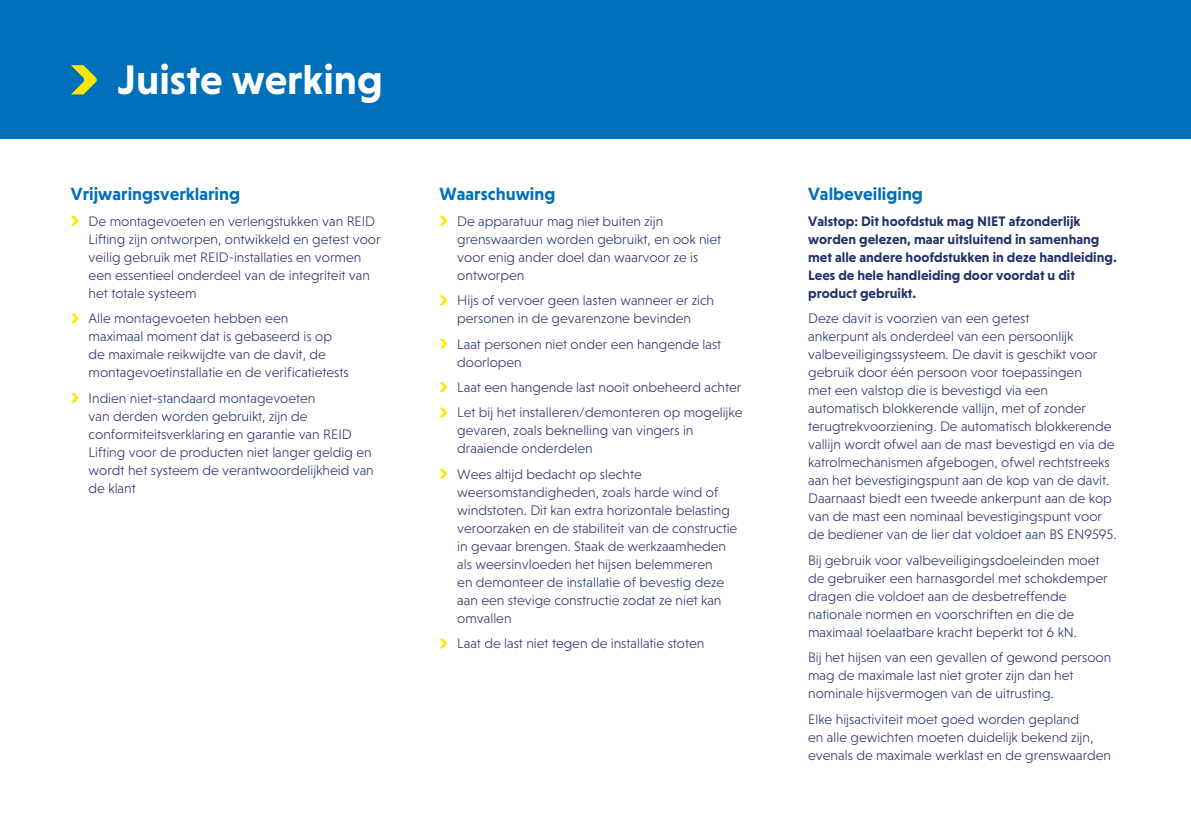
<style>
.page{position:relative;width:1191px;height:840px;background:#fff}
.page>*{position:absolute;margin:0;border:0;box-sizing:border-box;transform-origin:0 0}
.t1{font:700 42px "Niveau Grotesk";color:#fff}
.t2{font:700 18px "Niveau Grotesk";color:#0070ba}
.t3{font:300 14px/18px "Niveau Grotesk";color:#25316a}
.t4{font:700 14px/18px "Niveau Grotesk";color:#25316a}
</style>
<div class="page">
<div style="left:0;top:0;width:1191px;height:138px;background:#0070ba"></div>
<svg style="left:71px;top:65px;width:26px;height:29px"></svg>
<svg style="left:71px;top:216px;width:7px;height:9px"></svg>
<svg style="left:71px;top:313px;width:7px;height:10px"></svg>
<svg style="left:71px;top:392px;width:7px;height:10px"></svg>
<svg style="left:439px;top:216px;width:8px;height:9px"></svg>
<svg style="left:439px;top:295px;width:8px;height:10px"></svg>
<svg style="left:439px;top:338px;width:8px;height:10px"></svg>
<svg style="left:439px;top:382px;width:8px;height:10px"></svg>
<svg style="left:439px;top:407px;width:8px;height:10px"></svg>
<svg style="left:439px;top:469px;width:8px;height:9px"></svg>
<svg style="left:439px;top:638px;width:8px;height:10px"></svg>
<h1 class="t1" style="left:117px;top:55px;width:267px">Juiste werking</h1>
<p class="t2" style="left:71px;top:184px;width:171px">Vrijwaringsverklaring</p>
<p class="t3" style="left:89px;top:212px;width:293px">De montagevoeten en verlengstukken van REID Lifting zijn ontworpen, ontwikkeld en getest voor veilig gebruik met REID-installaties en vormen een essentieel onderdeel van de integriteit van het totale systeem</p>
<p class="t3" style="left:89px;top:309px;width:262px">Alle montagevoeten hebben een<br>maximaal moment dat is gebaseerd is op de maximale reikwijdte van de davit, de montagevoetinstallatie en de verificatietests</p>
<p class="t3" style="left:89px;top:388px;width:287px">Indien niet-standaard montagevoeten<br>van derden worden gebruikt, zijn de conformiteitsverklaring en garantie van REID Lifting voor de producten niet langer geldig en wordt het systeem de verantwoordelijkheid van de klant</p>
<p class="t2" style="left:439px;top:184px;width:117px">Waarschuwing</p>
<p class="t3" style="left:457px;top:212px;width:265px">De apparatuur mag niet buiten zijn grenswaarden worden gebruikt, en ook niet voor enig ander doel dan waarvoor ze is ontworpen</p>
<p class="t3" style="left:457px;top:291px;width:258px">Hijs of vervoer geen lasten wanneer er zich personen in de gevarenzone bevinden</p>
<p class="t3" style="left:457px;top:334px;width:265px">Laat personen niet onder een hangende last doorlopen</p>
<p class="t3" style="left:457px;top:374px;width:287px;line-height:25.4px">Laat een hangende last nooit onbeheerd achter<br>Let bij het installeren/demonteren op mogelijke</p>
<p class="t3" style="left:457px;top:421px;width:238px">gevaren, zoals beknelling van vingers in draaiende onderdelen</p>
<p class="t3" style="left:457px;top:464px;width:281px">Wees altijd bedacht op slechte weersomstandigheden, zoals harde wind of windstoten. Dit kan extra horizontale belasting veroorzaken en de stabiliteit van de constructie in gevaar brengen. Staak de werkzaamheden als weersinvloeden het hijsen belemmeren<br>en demonteer de installatie of bevestig deze aan een stevige constructie zodat ze niet kan omvallen</p>
<p class="t3" style="left:457px;top:634px;width:249px">Laat de last niet tegen de installatie stoten</p>
<p class="t2" style="left:808px;top:184px;width:116px">Valbeveiliging</p>
<p class="t4" style="left:808px;top:211px;width:310px">Valstop: Dit hoofdstuk mag NIET afzonderlijk worden gelezen, maar uitsluitend in samenhang met alle andere hoofdstukken in deze handleiding.<br>Lees de hele handleiding door voordat u dit product gebruikt.</p>
<p class="t3" style="left:808px;top:309px;width:310px">Deze davit is voorzien van een getest<br>ankerpunt als onderdeel van een persoonlijk valbeveiligingssysteem. De davit is geschikt voor gebruik door één persoon voor toepassingen<br>met een valstop die is bevestigd via een automatisch blokkerende vallijn, met of zonder terugtrekvoorziening. De automatisch blokkerende vallijn wordt ofwel aan de mast bevestigd en via de katrolmechanismen afgebogen, ofwel rechtstreeks aan het bevestigingspunt aan de kop van de davit.<br>Daarnaast biedt een tweede ankerpunt aan de kop van de mast een nominaal bevestigingspunt voor de bediener van de lier dat voldoet aan BS EN9595.</p>
<p class="t3" style="left:808px;top:550px;width:301px">Bij gebruik voor valbeveiligingsdoeleinden moet de gebruiker een harnasgordel met schokdemper dragen die voldoet aan de desbetreffende nationale normen en voorschriften en die de maximaal toelaatbare kracht beperkt tot 6 kN.</p>
<p class="t3" style="left:808px;top:648px;width:305px">Bij het hijsen van een gevallen of gewond persoon mag de maximale last niet groter zijn dan het nominale hijsvermogen van de uitrusting.</p>
<p class="t3" style="left:808px;top:709px;width:304px">Elke hijsactiviteit moet goed worden gepland<br>en alle gewichten moeten duidelijk bekend zijn, evenals de maximale werklast en de grenswaarden</p>
</div>
